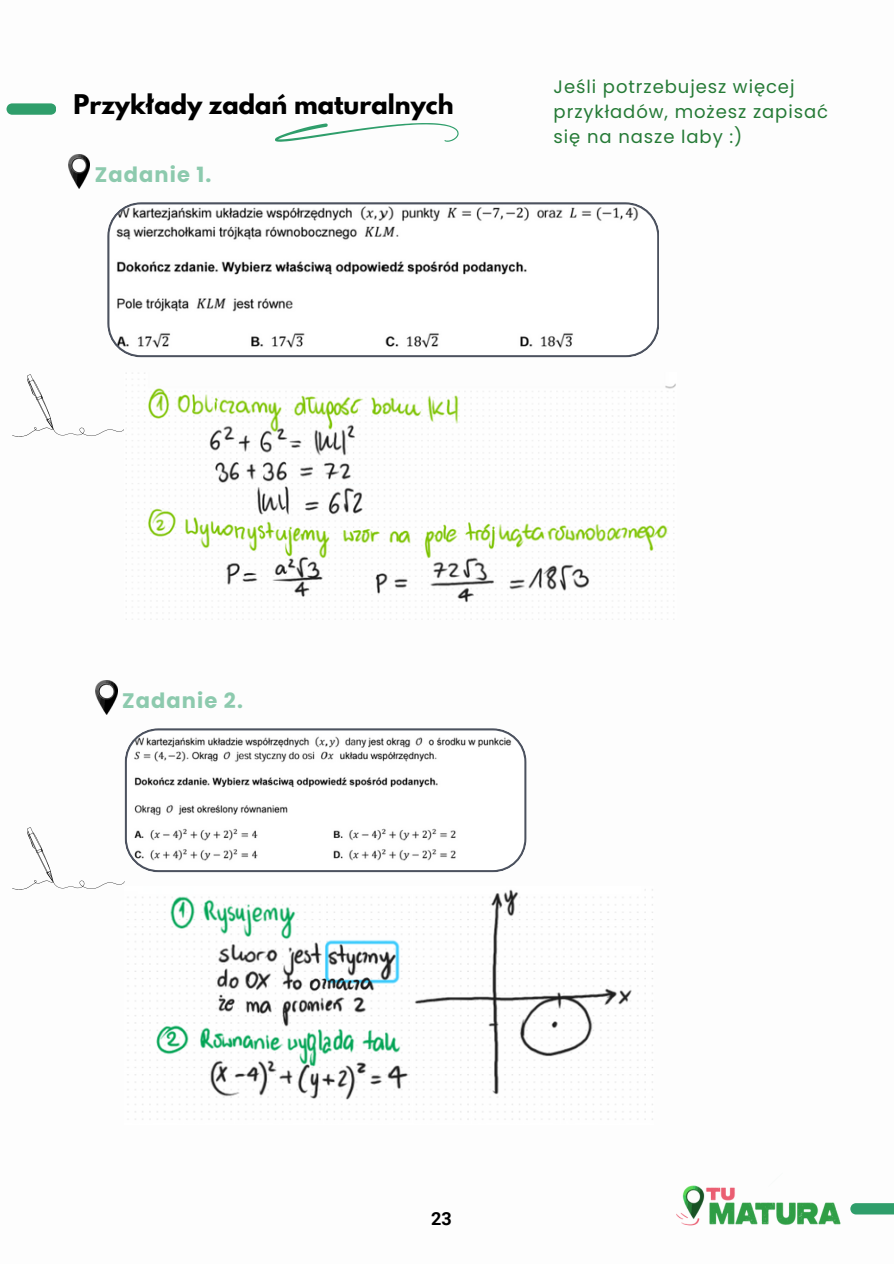
<style>
.page{position:relative;width:894px;height:1264px;background:#fff}
.page>*{position:absolute;margin:0;border:0;box-sizing:border-box;transform-origin:0 0}
.t1{font:700 24px "League Spartan";color:#000}
.t2{font:700 21px "Poppins";letter-spacing:.05em;color:#8dcaae}
.t3{font:18px/24.8px "Poppins";letter-spacing:.05em;color:#257a36}
.t4{font:700 18px "Roboto";color:#000}
</style>
<div class="page">
<img style="left:68px;top:154px;width:22px;height:34px">
<svg style="left:12px;top:374px;width:112px;height:63px"></svg>
<svg style="left:275px;top:123px;width:184px;height:19px"></svg>
<svg style="left:7px;top:103px;width:49px;height:12px"></svg>
<img style="left:676px;top:1185px;width:165px;height:41px">
<svg style="left:850px;top:1203px;width:43px;height:11px"></svg>
<svg style="left:107px;top:202px;width:551px;height:155px"></svg>
<img style="left:125px;top:373px;width:551px;height:246px">
<svg style="left:12px;top:827px;width:112px;height:63px"></svg>
<img style="left:96px;top:680px;width:21px;height:34px">
<svg style="left:125px;top:728px;width:401px;height:144px"></svg>
<img style="left:127px;top:889px;width:526px;height:231px">
<h1 class="t1" style="left:73px;top:92px;width:381px">Przykłady zadań maturalnych</h1>
<p class="t2" style="left:95px;top:160px;width:118px">Zadanie 1.</p>
<p class="t3" style="left:553px;top:75px;width:276px">Jeśli potrzebujesz więcej przykładów, możesz zapisać się na nasze laby :)</p>
<h2 class="t2" style="left:122px;top:686px;width:122px">Zadanie 2.</h2>
<p class="t4" style="left:431px;top:1208px;width:22px">23</p>
</div>
